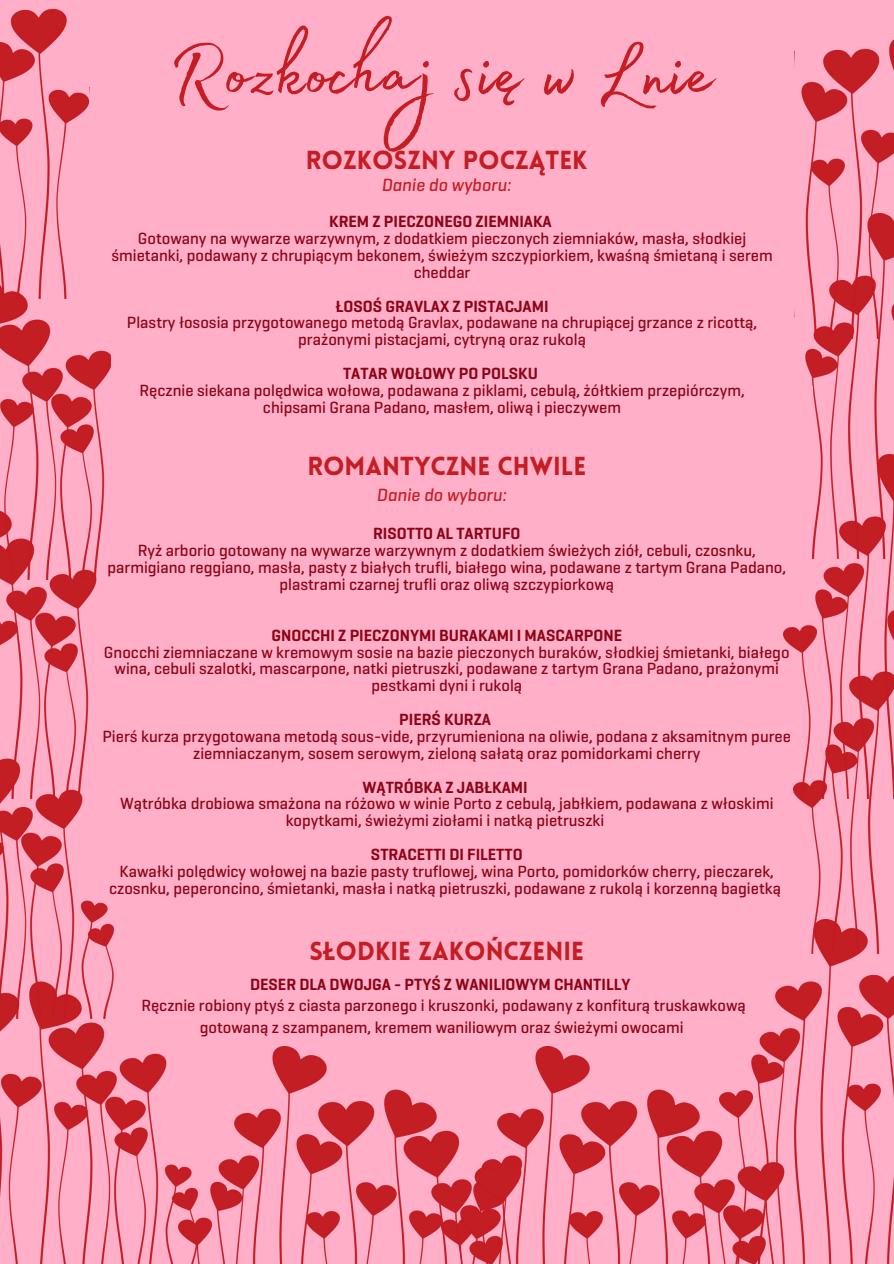
<style>
.page{position:relative;width:894px;height:1264px;background:#fff}
.page>*{position:absolute;margin:0;border:0;box-sizing:border-box;transform-origin:0 0}
.t1{font:101.85px "Madelyn Fill";color:#c41d24}
.t2{font:900 25.5px "Lovelo";color:#c41d24}
.t3{font:italic 500 18px "Geogrotesque Cyr";color:#c41d24}
.t4{font:500 16.5px/16.8px "Geogrotesque Cyr";color:#8c0317;text-align:center}
.t5{font:600 16.5px "Geogrotesque Cyr";color:#8c0317}
</style>
<div class="page">
<div style="left:88px;top:0;width:717px;height:1263px;background:#ffb0c8"></div>
<img style="left:0;top:579px;width:97px;height:95px">
<div style="left:95px;top:662px;width:70px;height:119px;background:#ffb0c8"></div>
<img style="left:759px;top:953px;width:134px;height:310px">
<img style="left:0;top:1018px;width:179px;height:245px">
<img style="left:798px;top:798px;width:95px;height:155px">
<img style="left:0;top:674px;width:114px;height:344px">
<img style="left:783px;top:558px;width:110px;height:240px">
<img style="left:805px;top:338px;width:88px;height:220px">
<img style="left:794px;top:0;width:99px;height:338px">
<img style="left:0;top:299px;width:111px;height:280px">
<img style="left:0;top:0;width:89px;height:299px">
<img style="left:552px;top:1046px;width:263px;height:217px">
<img style="left:179px;top:1046px;width:373px;height:217px">
<div style="left:74px;top:0;width:70px;height:86px;background:#ffb0c8"></div>
<div style="left:74px;top:207px;width:70px;height:92px;background:#ffb0c8"></div>
<div style="left:773px;top:0;width:70px;height:40px;background:#ffb0c8"></div>
<div style="left:767px;top:386px;width:45px;height:21px;background:#ffb0c8"></div>
<div style="left:759px;top:317px;width:45px;height:21px;background:#ffb0c8"></div>
<div style="left:781px;top:29px;width:45px;height:22px;background:#ffb0c8"></div>
<p class="t1" style="left:169px;top:-5px;width:547px">Rozkochaj się w Lnie</p>
<p class="t2" style="left:306px;top:150px;width:283px">ROZKOSZNY POCZĄTEK</p>
<p class="t3" style="left:382px;top:179px;width:131px">Danie do wyboru:</p>
<p class="t5" style="left:329px;top:215px;width:224px">KREM Z PIECZONEGO ZIEMNIAKA</p>
<p class="t4" style="left:111px;top:231px;width:662px">Gotowany na wywarze warzywnym, z dodatkiem pieczonych ziemniaków, masła, słodkiej śmietanki, podawany z chrupiącym bekonem, świeżym szczypiorkiem, kwaśną śmietaną i serem cheddar</p>
<p class="t5" style="left:335px;top:300px;width:214px">ŁOSOŚ GRAVLAX Z PISTACJAMI</p>
<p class="t4" style="left:127px;top:316px;width:631px">Plastry łososia przygotowanego metodą Gravlax, podawane na chrupiącej grzance z ricottą, prażonymi pistacjami, cytryną oraz rukolą</p>
<p class="t5" style="left:343px;top:367px;width:196px">TATAR WOŁOWY PO POLSKU</p>
<p class="t4" style="left:139px;top:383px;width:606px">Ręcznie siekana polędwica wołowa, podawana z piklami, cebulą, żółtkiem przepiórczym, chipsami Grana Padano, masłem, oliwą i pieczywem</p>
<p class="t2" style="left:307px;top:456px;width:280px">ROMANTYCZNE CHWILE</p>
<p class="t3" style="left:377px;top:488px;width:131px">Danie do wyboru:</p>
<p class="t5" style="left:373px;top:527px;width:149px">RISOTTO AL TARTUFO</p>
<h1 class="t4" style="left:107px;top:543px;width:680px">Ryż arborio gotowany na wywarze warzywnym z dodatkiem świeżych ziół, cebuli, czosnku, parmigiano reggiano, masła, pasty z białych trufli, białego wina, podawane z tartym Grana Padano, plastrami czarnej trufli oraz oliwą szczypiorkową</h1>
<p class="t5" style="left:271px;top:629px;width:352px">GNOCCHI Z PIECZONYMI BURAKAMI I MASCARPONE</p>
<p class="t4" style="left:104px;top:645px;width:687px">Gnocchi ziemniaczane w kremowym sosie na bazie pieczonych buraków, słodkiej śmietanki, białego wina, cebuli szalotki, mascarpone, natki pietruszki, podawane z tartym Grana Padano, prażonymi pestkami dyni i rukolą</p>
<p class="t5" style="left:399px;top:713px;width:93px">PIERŚ KURZA</p>
<p class="t4" style="left:102px;top:729px;width:689px">Pierś kurza przygotowana metodą sous-vide, przyrumieniona na oliwie, podana z aksamitnym puree ziemniaczanym, sosem serowym, zieloną sałatą oraz pomidorkami cherry</p>
<p class="t5" style="left:362px;top:781px;width:167px">WĄTRÓBKA Z JABŁKAMI</p>
<p class="t4" style="left:120px;top:797px;width:654px">Wątróbka drobiowa smażona na różowo w winie Porto z cebulą, jabłkiem, podawana z włoskimi kopytkami, świeżymi ziołami i natką pietruszki</p>
<p class="t5" style="left:371px;top:848px;width:153px">STRACETTI DI FILETTO</p>
<h2 class="t4" style="left:109px;top:864px;width:673px">Kawałki polędwicy wołowej na bazie pasty truflowej, wina Porto, pomidorków cherry, pieczarek, czosnku, peperoncino, śmietanki, masła i natką pietruszki, podawane z rukolą i korzenną bagietką</h2>
<p class="t2" style="left:309px;top:940px;width:276px">SŁODKIE ZAKOŃCZENIE</p>
<h2 class="t5" style="left:250px;top:978px;width:382px">DESER DLA DWOJGA - PTYŚ Z WANILIOWYM CHANTILLY</h2>
<p class="t4" style="left:141px;top:996px;width:605px;line-height:21.3px">Ręcznie robiony ptyś z ciasta parzonego i kruszonki, podawany z konfiturą truskawkową gotowaną z szampanem, kremem waniliowym oraz świeżymi owocami</p>
</div>
